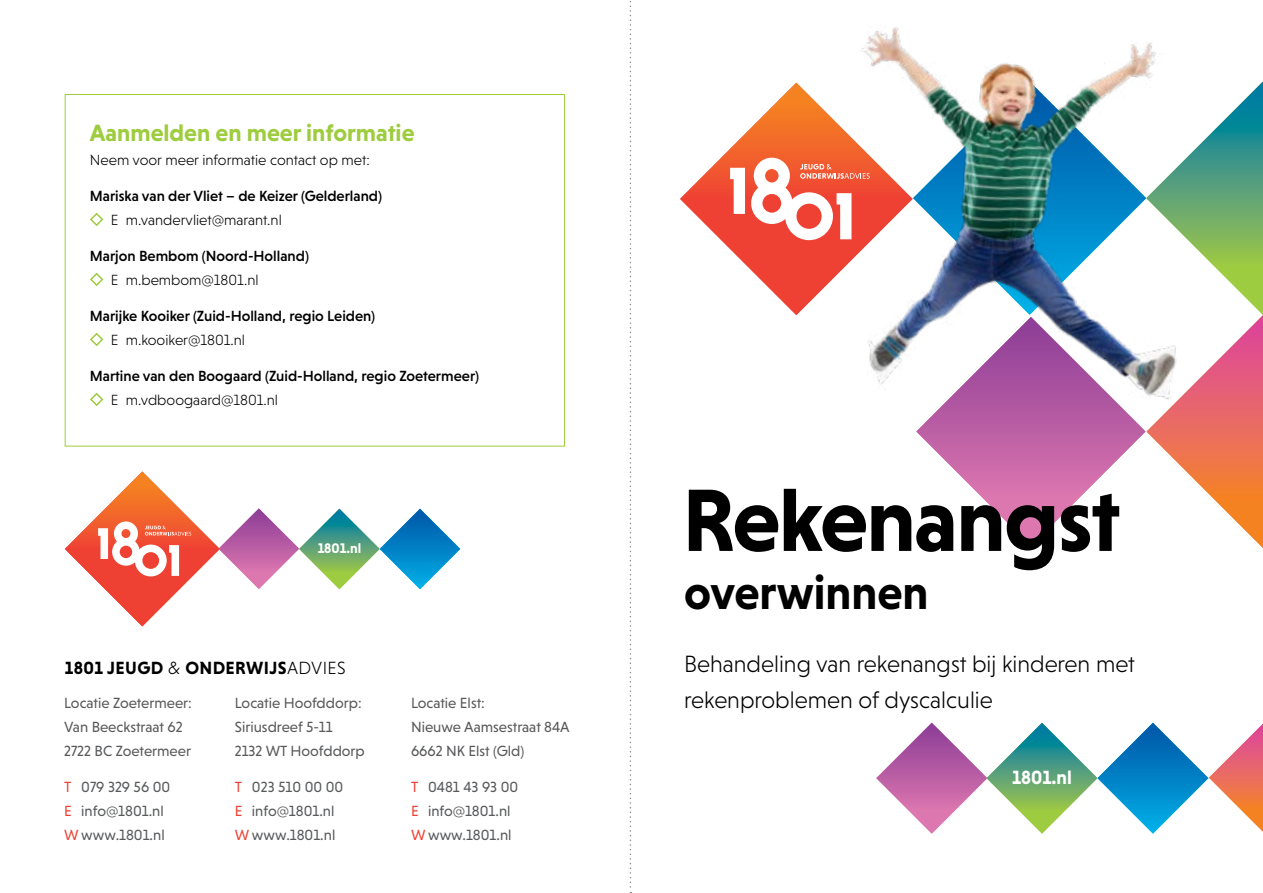
<style>
.page{position:relative;width:1263px;height:893px;background:#fff}
.page>*{position:absolute;margin:0;border:0;box-sizing:border-box;transform-origin:0 0}
.t1{font:700 90px "Niveau Grotesk";letter-spacing:-.02em;color:#000}
.t2{font:700 48px "Niveau Grotesk";color:#000}
.t3{font:300 24px/36px "Niveau Grotesk";color:#000}
.t4{font:700 24px "Niveau Grotesk";color:#9ecc3f}
.t5{font:700 19.5px "Niveau Grotesk";color:#fff}
.t6{font:700 18px "Niveau Grotesk";letter-spacing:.02em;color:#000}
.t7{font:15px/24px "Niveau Grotesk";color:#58595b}
.t8{font:500 15px "Niveau Grotesk";color:#000}
.t9{font:300 15px "Niveau Grotesk";color:#000}
.t10{font:700 14.1px "Niveau Grotesk";color:#fff}
.s1{font-weight:300}
.s2{color:#ef4134}
</style>
<div class="page">
<svg style="left:916px;top:419px;width:229px;height:127px"></svg>
<svg style="left:680px;top:83px;width:150px;height:232px"></svg>
<svg style="left:730px;top:168px;width:15px;height:46px"></svg>
<svg style="left:751px;top:158px;width:79px;height:82px"></svg>
<svg style="left:1146px;top:82px;width:117px;height:466px"></svg>
<img style="left:830px;top:27px;width:402px;height:392px">
<svg style="left:630px;top:1px;width:1px;height:892px"></svg>
<svg style="left:876px;top:723px;width:387px;height:111px"></svg>
<svg style="left:65px;top:471px;width:395px;height:155px"></svg>
<svg style="left:90px;top:212px;width:14px;height:14px"></svg>
<svg style="left:90px;top:272px;width:14px;height:14px"></svg>
<svg style="left:90px;top:332px;width:14px;height:14px"></svg>
<svg style="left:90px;top:392px;width:14px;height:14px"></svg>
<h3 class="t4" style="left:90px;top:119px;width:326px">Aanmelden en meer informatie</h3>
<p class="t9" style="left:90px;top:151px;width:281px">Neem voor meer informatie contact op met:</p>
<p class="t8" style="left:90px;top:187px;width:294px">Mariska van der Vliet – de Keizer (Gelderland)</p>
<p class="t9" style="left:111px;top:211px;width:173px">E m.vandervliet@marant.nl</p>
<p class="t8" style="left:90px;top:247px;width:221px">Marjon Bembom (Noord-Holland)</p>
<p class="t9" style="left:111px;top:271px;width:149px">E m.bembom@1801.nl</p>
<p class="t8" style="left:90px;top:307px;width:287px">Marijke Kooiker (Zuid-Holland, regio Leiden)</p>
<p class="t9" style="left:111px;top:331px;width:136px">E m.kooiker@1801.nl</p>
<p class="t8" style="left:90px;top:367px;width:391px">Martine van den Boogaard (Zuid-Holland, regio Zoetermeer)</p>
<p class="t9" style="left:111px;top:391px;width:169px">E m.vdboogaard@1801.nl</p>
<p class="t10" style="left:318px;top:540px;width:45px">1801.nl</p>
<p class="t6" style="left:65px;top:657px;width:282px">1801 JEUGD <span class="s1">&amp;</span> ONDERWIJS<span class="s1">ADVIES</span></p>
<p class="t7" style="left:64px;top:691px;width:129px">Locatie Zoetermeer:<br>Van Beeckstraat 62<br>2722 BC Zoetermeer</p>
<p class="t7" style="left:64px;top:775px;width:108px"><span class="s2">T</span> 079 329 56 00<br><span class="s2">E</span> info@1801.nl<br><span class="s2">W</span> www.1801.nl</p>
<p class="t7" style="left:235px;top:691px;width:132px">Locatie Hoofddorp:<br>Siriusdreef 5-11<br>2132 WT Hoofddorp</p>
<p class="t7" style="left:235px;top:775px;width:110px"><span class="s2">T</span> 023 510 00 00<br><span class="s2">E</span> info@1801.nl<br><span class="s2">W</span> www.1801.nl</p>
<p class="t7" style="left:411px;top:691px;width:160px">Locatie Elst:<br>Nieuwe Aamsestraat 84A<br>6662 NK Elst (Gld)</p>
<p class="t7" style="left:411px;top:775px;width:109px"><span class="s2">T</span> 0481 43 93 00<br><span class="s2">E</span> info@1801.nl<br><span class="s2">W</span> www.1801.nl</p>
<h1 class="t1" style="left:682px;top:468px;width:440px">Rekenangst</h1>
<h2 class="t2" style="left:684px;top:565px;width:246px">overwinnen</h2>
<h3 class="t3" style="left:684px;top:646px;width:452px">Behandeling van rekenangst bij kinderen met rekenproblemen of dyscalculie</h3>
<h3 class="t5" style="left:1012px;top:766px;width:61px">1801.nl</h3>
</div>
